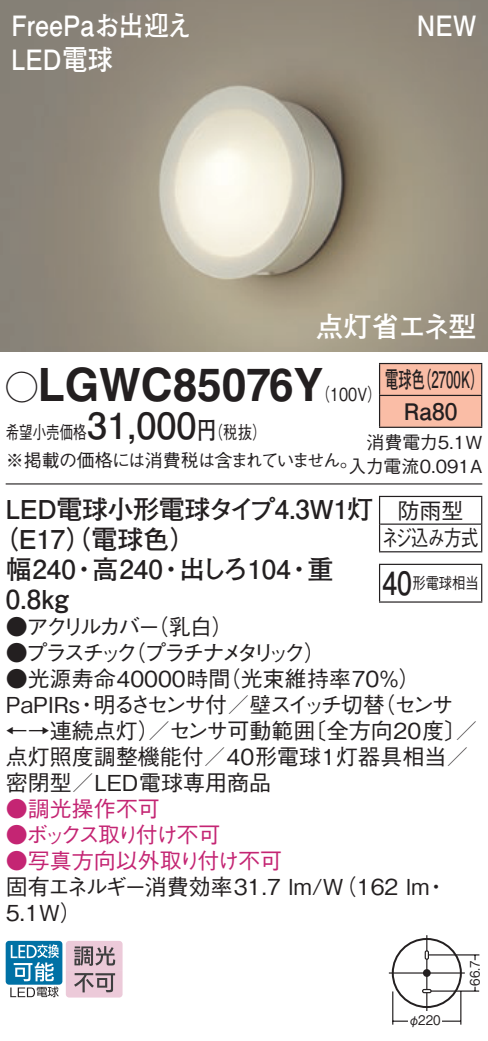
<style>
.page{position:relative;width:488px;height:1041px;background:#fff}
.page>*{position:absolute;margin:0;border:0;box-sizing:border-box;transform-origin:0 0}
.t1{font:700 46px "Helvetica LT Std";color:#231f20;scale:.96 1}
.t2{font:700 28px/34px "Futo Go B101 Pro";color:#fff;scale:.9 1}
.t3{font:700 28px "Futo Go B101 Pro";color:#fff}
.t4{font:700 26px "Futo Go B101 Pro";letter-spacing:-.015em;color:#231f20}
.t5{font:700 22.8px/32px "Futo Go B101 Pro";color:#231f20;text-align:center;scale:.58 1}
.t6{font:500 22px/26px "Gothic BBB Pro";color:#231f20}
.t7{font:500 22px "Gothic BBB Pro";color:#c42573}
.t8{font:500 22px "Gothic BBB Pro";letter-spacing:-.17em;color:#231f20}
.t9{font:500 22px "Gothic BBB Pro";letter-spacing:-.13em;color:#231f20}
.t10{font:500 22px "Gothic BBB Pro";letter-spacing:-.145em;color:#c42573}
.t11{font:500 22px/27.6px "Gothic BBB Pro";letter-spacing:-.045em;color:#231f20;text-align:center}
.t12{font:500 18px/28px "Gothic BBB Pro";letter-spacing:-.035em;color:#231f20;scale:.75 1}
.t13{font:500 18px/24px "Gothic BBB Pro";color:#231f20;text-align:right}
.t14{font:500 18px "Gothic BBB Pro";color:#231f20;scale:.8 1}
.t15{font:500 16px "Gothic BBB Pro";color:#231f20;scale:.83 1}
.t16{font:500 13.2px "Gothic BBB Pro";color:#231f20;scale:.9 1}
.s1{font-family:"Ford Classification 1";font-weight:400;font-size:32px}
.s2{font-family:"Futo Go B101 Pro";font-weight:700;font-size:36px}
.s3{font-family:"Futo Go B101 Pro";font-weight:700;font-size:24px}
.s4{font-family:"Futo Go B101 Pro";font-weight:700;font-size:32px}
</style>
<div class="page">
<img style="left:0;top:0;width:488px;height:352px">
<div style="left:380px;top:364px;width:101px;height:62px;background:#fabda6"></div>
<hr style="left:379px;top:363px;width:103px;height:1px;background:#231f20">
<hr style="left:379px;top:364px;width:1px;height:31px;background:#231f20">
<hr style="left:481px;top:364px;width:1px;height:31px;background:#231f20">
<hr style="left:379px;top:395px;width:103px;height:1px;background:#231f20">
<hr style="left:379px;top:396px;width:1px;height:31px;background:#231f20">
<hr style="left:481px;top:396px;width:1px;height:31px;background:#231f20">
<hr style="left:379px;top:426px;width:103px;height:2px;background:#231f20">
<hr style="left:6px;top:483px;width:476px;height:1px;background:#231f20">
<svg style="left:379px;top:497px;width:1px;height:54px"></svg>
<hr style="left:379px;top:496px;width:103px;height:1px;background:#231f20">
<hr style="left:380px;top:523px;width:101px;height:2px;background:#231f20">
<svg style="left:481px;top:497px;width:1px;height:54px"></svg>
<hr style="left:379px;top:551px;width:103px;height:1px;background:#231f20">
<hr style="left:379px;top:565px;width:1px;height:36px;background:#231f20">
<hr style="left:379px;top:564px;width:103px;height:1px;background:#231f20">
<hr style="left:481px;top:565px;width:1px;height:36px;background:#231f20">
<hr style="left:379px;top:601px;width:103px;height:2px;background:#231f20">
<div style="left:424px;top:950px;width:5px;height:10px;border:1px solid #231f20;border-radius:2px"></div>
<div style="left:391px;top:938px;width:70px;height:70px;border:2px solid #231f20;border-radius:50%"></div>
<div style="left:423px;top:969px;width:7px;height:8px;background:#231f20;border-radius:50%"></div>
<hr style="left:428px;top:954px;width:51px;height:1px;background:#231f20">
<hr style="left:431px;top:990px;width:48px;height:1px;background:#231f20">
<hr style="left:460px;top:991px;width:1px;height:33px;background:#231f20">
<hr style="left:392px;top:991px;width:1px;height:33px;background:#231f20">
<svg style="left:392px;top:1020px;width:16px;height:2px"></svg>
<svg style="left:442px;top:1020px;width:18px;height:2px"></svg>
<hr style="left:389px;top:972px;width:75px;height:1px;background:#231f20">
<svg style="left:426px;top:935px;width:1px;height:16px"></svg>
<hr style="left:426px;top:959px;width:1px;height:30px;background:#231f20">
<svg style="left:422px;top:989px;width:9px;height:22px"></svg>
<div style="left:6px;top:941px;width:56px;height:43px;background:#0071a5;border-radius:3px"></div>
<svg style="left:10px;top:944px;width:49px;height:53px"></svg>
<svg style="left:66px;top:941px;width:56px;height:56px;background:#c8adb9"></svg>
<p class="t2" style="left:11px;top:5px;width:202px">FreePaお出迎え<br>LED電球</p>
<p class="t2" style="left:416px;top:5px;width:68px">NEW</p>
<p class="t3" style="left:315px;top:304px;width:162px">点灯省エネ型</p>
<h1 class="t1" style="left:6px;top:357px;width:332px"><span class="s1">A</span>LGWC85076Y</h1>
<p class="t5" style="left:385px;top:360px;width:171px">電球色（2700K）<br>Ra80</p>
<p class="t13" style="left:348px;top:428px;width:135px">消費電力5.1W入力電流0.091A</p>
<p class="t4" style="left:6px;top:488px;width:369px">LED電球小形電球タイプ4.3W1灯</p>
<p class="t4" style="left:-8px;top:518px;width:206px">（E17（）電球色）</p>
<p class="t4" style="left:6px;top:548px;width:329px">幅240・高240・出しろ104・重</p>
<p class="t4" style="left:6px;top:578px;width:65px">0.8kg</p>
<p class="t9" style="left:6px;top:609px;width:229px">●アクリルカバー（乳白）</p>
<p class="t8" style="left:6px;top:635px;width:321px">●プラスチック（プラチナメタリック）</p>
<p class="t6" style="left:6px;top:663px;width:473px">●光源寿命40000時間（光束維持率70％）<br>PaPIRs・明るさセンサ付／壁スイッチ切替（センサ←→連続点灯）／センサ可動範囲〔全方向20度〕／点灯照度調整機能付／40形電球1灯器具相当／密閉型／LED電球専用商品</p>
<p class="t7" style="left:6px;top:791px;width:155px">●調光操作不可</p>
<p class="t10" style="left:6px;top:817px;width:216px">●ボックス取り付け不可</p>
<p class="t7" style="left:6px;top:843px;width:278px">●写真方向以外取り付け不可</p>
<p class="t6" style="left:6px;top:871px;width:443px">固有エネルギー消費効率31.7 lm/W（162 lm・<br>5.1W）</p>
<p class="t14" style="left:315px;top:380px;width:84px">（100V）</p>
<p class="t12" style="left:6px;top:416px;width:471px">希望小売価格<span class="s2">31,000</span><span class="s3">円</span>（税抜）<br>※掲載の価格には消費税は含まれていません。</p>
<p class="t11" style="left:381px;top:494px;width:98px">防雨型<br>ネジ込み方式</p>
<p class="t15" style="left:382px;top:570px;width:118px"><span class="s4">40</span>形電球相当</p>
<p class="t16" style="left:408px;top:1009px;width:38px">φ220</p>
<p class="t16" style="left:464px;top:986px;width:30px;rotate:-90deg">66.7</p>
</div>
